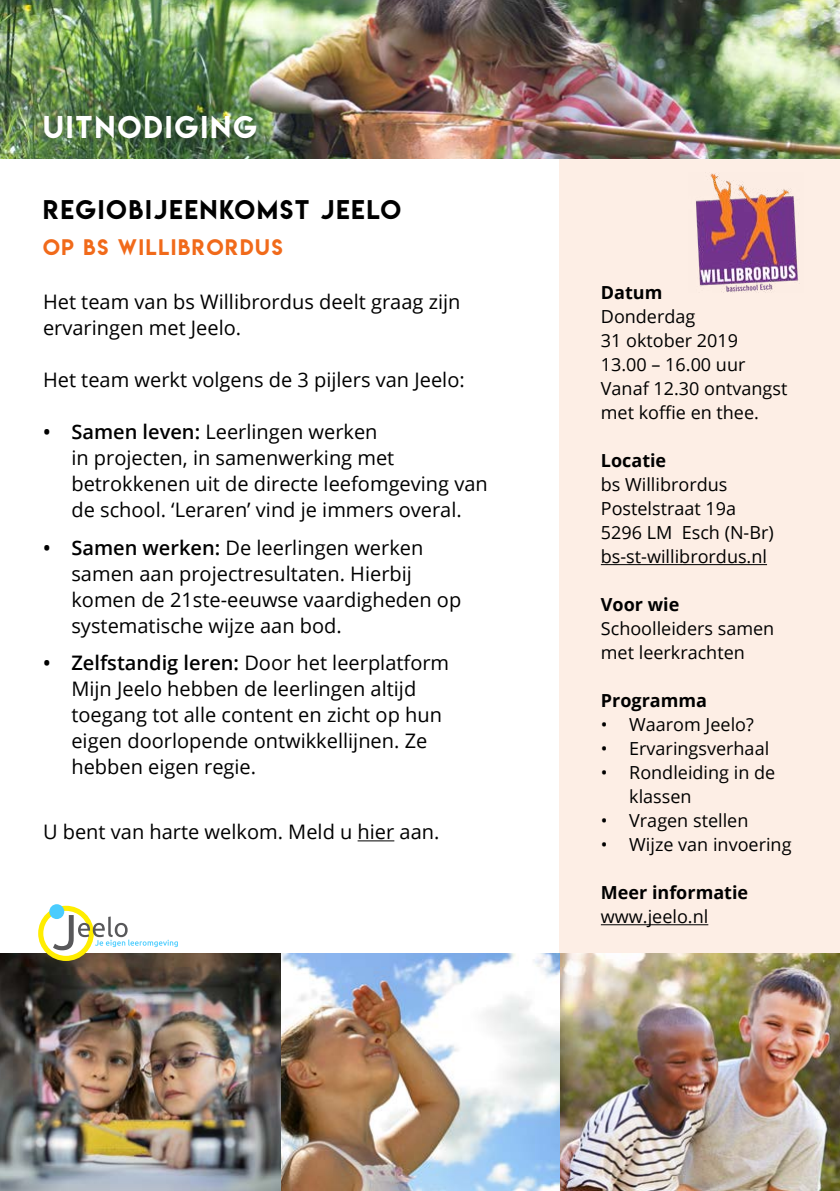
<style>
.page{position:relative;width:840px;height:1191px;background:#fff}
.page>*{position:absolute;margin:0;border:0;box-sizing:border-box;transform-origin:0 0}
.t1{font:28px "Lemon Milk";letter-spacing:.09em;color:#fff}
.t2{font:24px "Lemon Milk";letter-spacing:.09em;color:#000}
.t3{font:20px/26px "Open Sans";color:#000}
.t4{font:20px "Lemon Milk";letter-spacing:.09em;color:#f16a1a}
.t5{font:18px/24px "Open Sans";color:#000}
.t6{font:700 18px "Open Sans";color:#000}
.s1{font-weight:600}
</style>
<div class="page">
<div style="left:559px;top:159px;width:280px;height:794px;background:#fdeee5"></div>
<img style="left:0;top:0;width:839px;height:159px">
<img style="left:559px;top:953px;width:280px;height:238px">
<img style="left:280px;top:953px;width:279px;height:238px">
<hr style="left:357px;top:840px;width:37px;height:1px;background:#000">
<hr style="left:600px;top:564px;width:166px;height:1px;background:#000">
<hr style="left:600px;top:924px;width:108px;height:1px;background:#000">
<img style="left:0;top:953px;width:280px;height:238px">
<svg style="left:42px;top:910px;width:48px;height:48px"></svg>
<div style="left:38px;top:905px;width:56px;height:56px;border:5px solid #ffed00;border-radius:50%"></div>
<div style="left:49px;top:904px;width:15px;height:15px;background:#4accfe;border-radius:50%"></div>
<svg style="left:53px;top:915px;width:125px;height:35px"></svg>
<img style="left:696px;top:173px;width:104px;height:119px">
<h1 class="t1" style="left:43px;top:107px;width:215px">UITNODIGING</h1>
<p class="t2" style="left:43px;top:192px;width:359px">REGIOBIJEENKOMST JEELO</p>
<p class="t4" style="left:43px;top:233px;width:241px">OP BS WILLIBRORDUS</p>
<p class="t3" style="left:43px;top:288px;width:419px">Het team van bs Willibrordus deelt graag zijn ervaringen met Jeelo.</p>
<p class="t3" style="left:43px;top:366px;width:423px">Het team werkt volgens de 3 pijlers van Jeelo:</p>
<p class="t3" style="left:71px;top:418px;width:418px;text-indent:-28px"><span class="s1">• Samen leven:</span> Leerlingen werken<br>in projecten, in samenwerking met betrokkenen uit de directe leefomgeving van de school. ‘Leraren’ vind je immers overal.</p>
<p class="t3" style="left:71px;top:534px;width:391px;text-indent:-28px"><span class="s1">• Samen werken:</span> De leerlingen werken samen aan projectresultaten. Hierbij komen de 21ste-eeuwse vaardigheden op systematische wijze aan bod.</p>
<p class="t3" style="left:71px;top:649px;width:379px;text-indent:-28px"><span class="s1">• Zelfstandig leren:</span> Door het leerplatform Mijn Jeelo hebben de leerlingen altijd toegang tot alle content en zicht op hun eigen doorlopende ontwikkellijnen. Ze hebben eigen regie.</p>
<p class="t3" style="left:43px;top:818px;width:397px">U bent van harte welkom. Meld u hier aan.</p>
<p class="t6" style="left:600px;top:280px;width:63px">Datum</p>
<p class="t5" style="left:600px;top:304px;width:188px">Donderdag<br>31 oktober 2019<br>13.00 – 16.00 uur<br>Vanaf 12.30 ontvangst met koffie en thee.</p>
<p class="t6" style="left:600px;top:448px;width:67px">Locatie</p>
<p class="t5" style="left:600px;top:472px;width:174px">bs Willibrordus<br>Postelstraat 19a<br>5296 LM Esch (N-Br) bs-st-willibrordus.nl</p>
<p class="t6" style="left:600px;top:592px;width:80px">Voor wie</p>
<p class="t5" style="left:600px;top:616px;width:175px">Schoolleiders samen met leerkrachten</p>
<p class="t6" style="left:600px;top:688px;width:108px">Programma</p>
<p class="t5" style="left:600px;top:712px;width:154px">• Waarom Jeelo?</p>
<p class="t5" style="left:600px;top:736px;width:170px">• Ervaringsverhaal</p>
<p class="t5" style="left:629px;top:760px;width:147px;text-indent:-28px">• Rondleiding in de klassen</p>
<p class="t5" style="left:600px;top:808px;width:149px">• Vragen stellen</p>
<p class="t5" style="left:600px;top:832px;width:192px">• Wijze van invoering</p>
<p class="t6" style="left:600px;top:880px;width:149px">Meer informatie</p>
<p class="t5" style="left:600px;top:904px;width:109px">www.jeelo.nl</p>
</div>
